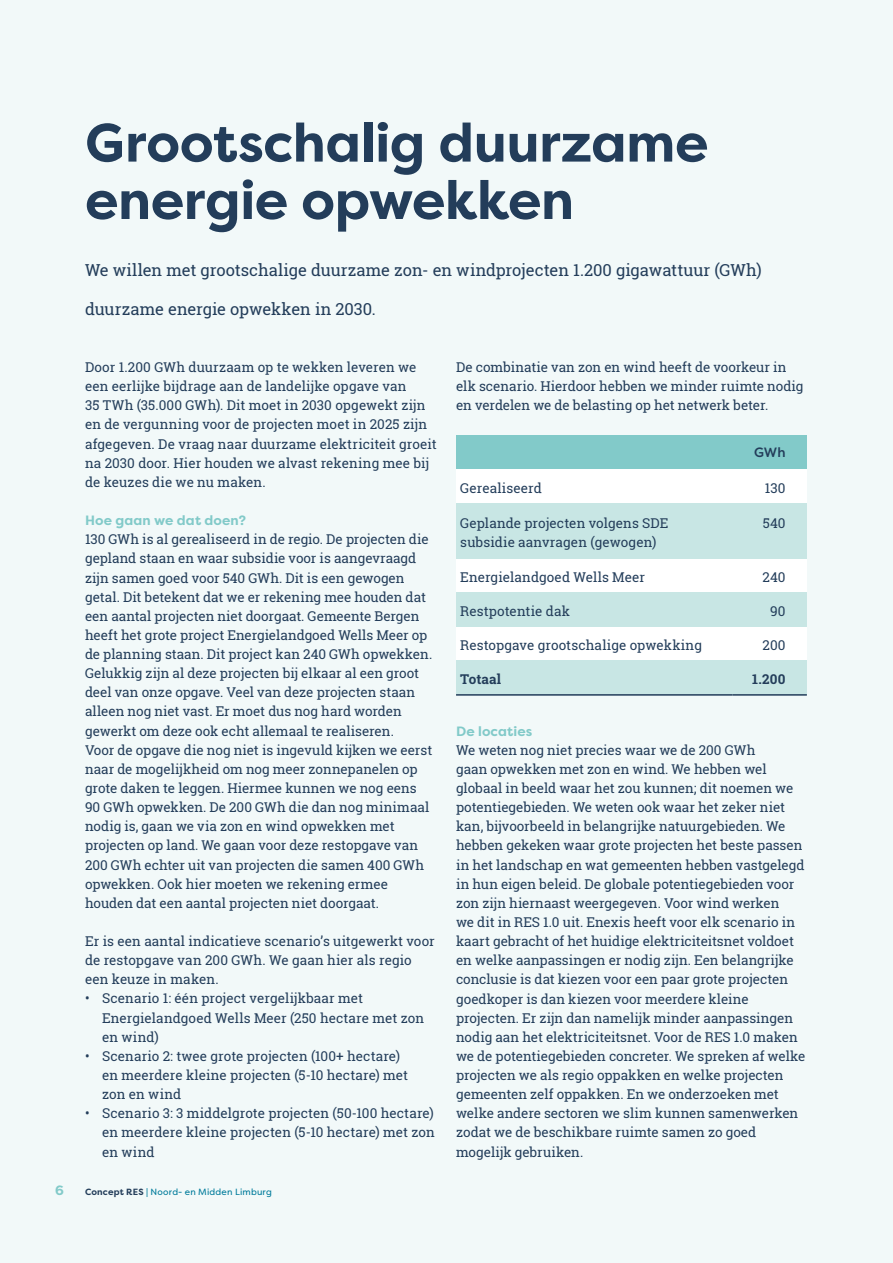
<style>
.page{position:relative;width:893px;height:1263px;background:#f2f9f9}
.page>*{position:absolute;margin:0;border:0;box-sizing:border-box;transform-origin:0 0}
.t1{font:700 54px/57.4px "Filson Pro";letter-spacing:-.01em;color:#233d5a}
.t2{font:16.5px "Roboto Slab";letter-spacing:-.005em;color:#233d5a}
.t3{font:13.5px/19.2px "Roboto Slab";color:#233d5a}
.t4{font:700 13.5px "Filson Pro";letter-spacing:.01em;color:#82cac9}
.t5{font:700 13.5px "Roboto Slab";letter-spacing:.01em;color:#233d5a}
.t6{font:500 13.5px "Filson Pro";color:#233d5a}
.t7{font:9px "Filson Pro";letter-spacing:.025em;color:#007b9b}
.s1{font-weight:700;color:#233d5a}
</style>
<div class="page">
<div style="left:456px;top:435px;width:276px;height:34px;background:#82cac9"></div>
<div style="left:732px;top:435px;width:75px;height:34px;background:#82cac9"></div>
<div style="left:456px;top:469px;width:276px;height:34px;background:#fff"></div>
<div style="left:732px;top:469px;width:75px;height:34px;background:#fff"></div>
<div style="left:456px;top:559px;width:276px;height:34px;background:#fff"></div>
<div style="left:732px;top:559px;width:75px;height:34px;background:#fff"></div>
<div style="left:456px;top:627px;width:276px;height:34px;background:#fff"></div>
<div style="left:732px;top:627px;width:75px;height:34px;background:#fff"></div>
<div style="left:456px;top:503px;width:276px;height:56px;background:#c8e6e4"></div>
<div style="left:732px;top:503px;width:75px;height:56px;background:#c8e6e4"></div>
<div style="left:456px;top:593px;width:276px;height:34px;background:#c8e6e4"></div>
<div style="left:732px;top:593px;width:75px;height:34px;background:#c8e6e4"></div>
<div style="left:456px;top:661px;width:276px;height:34px;background:#c8e6e4"></div>
<div style="left:732px;top:661px;width:75px;height:34px;background:#c8e6e4"></div>
<hr style="left:456px;top:694px;width:276px;height:2px;background:#233d5a">
<hr style="left:732px;top:694px;width:75px;height:2px;background:#233d5a">
<p class="t4" style="left:55px;top:1182px;width:10px">6</p>
<h1 class="t1" style="left:85px;top:115px;width:625px">Grootschalig duurzame energie opwekken</h1>
<p class="t2" style="left:85px;top:259px;width:678px">We willen met grootschalige duurzame zon- en windprojecten 1.200 gigawattuur (GWh)</p>
<p class="t2" style="left:85px;top:297px;width:292px">duurzame energie opwekken in 2030.</p>
<p class="t3" style="left:85px;top:357px;width:353px">Door 1.200 GWh duurzaam op te wekken leveren we een eerlijke bijdrage aan de landelijke opgave van<br>35 TWh (35.000 GWh). Dit moet in 2030 opgewekt zijn en de vergunning voor de projecten moet in 2025 zijn afgegeven. De vraag naar duurzame elektriciteit groeit na 2030 door. Hier houden we alvast rekening mee bij de keuzes die we nu maken.</p>
<p class="t4" style="left:85px;top:512px;width:162px">Hoe gaan we dat doen?</p>
<p class="t3" style="left:85px;top:530px;width:349px">130 GWh is al gerealiseerd in de regio. De projecten die gepland staan en waar subsidie voor is aangevraagd zijn samen goed voor 540 GWh. Dit is een gewogen getal. Dit betekent dat we er rekening mee houden dat een aantal projecten niet doorgaat. Gemeente Bergen heeft het grote project Energielandgoed Wells Meer op de planning staan. Dit project kan 240 GWh opwekken.<br>Gelukkig zijn al deze projecten bij elkaar al een groot deel van onze opgave. Veel van deze projecten staan alleen nog niet vast. Er moet dus nog hard worden gewerkt om deze ook echt allemaal te realiseren.<br>Voor de opgave die nog niet is ingevuld kijken we eerst naar de mogelijkheid om nog meer zonnepanelen op grote daken te leggen. Hiermee kunnen we nog eens 90 GWh opwekken. De 200 GWh die dan nog minimaal nodig is, gaan we via zon en wind opwekken met projecten op land. We gaan voor deze restopgave van 200 GWh echter uit van projecten die samen 400 GWh opwekken. Ook hier moeten we rekening ermee houden dat een aantal projecten niet doorgaat.</p>
<p class="t3" style="left:85px;top:931px;width:351px">Er is een aantal indicatieve scenario’s uitgewerkt voor de restopgave van 200 GWh. We gaan hier als regio een keuze in maken.</p>
<p class="t3" style="left:102px;top:989px;width:324px;text-indent:-17px">• Scenario 1: één project vergelijkbaar met<br>Energielandgoed Wells Meer (250 hectare met zon en wind)</p>
<p class="t3" style="left:102px;top:1046px;width:307px;text-indent:-17px">• Scenario 2: twee grote projecten (100+ hectare) en meerdere kleine projecten (5-10 hectare) met zon en wind</p>
<p class="t3" style="left:102px;top:1103px;width:334px;text-align:justify;text-indent:-17px">• Scenario 3: 3 middelgrote projecten (50-100 hectare) en meerdere kleine projecten (5-10 hectare) met zon en wind</p>
<p class="t7" style="left:85px;top:1186px;width:188px"><span class="s1">Concept RES</span> | Noord- en Midden Limburg</p>
<p class="t3" style="left:456px;top:357px;width:349px">De combinatie van zon en wind heeft de voorkeur in elk scenario. Hierdoor hebben we minder ruimte nodig en verdelen we de belasting op het netwerk beter.</p>
<p class="t6" style="left:754px;top:442px;width:33px">GWh</p>
<p class="t3" style="left:460px;top:478px;width:83px">Gerealiseerd</p>
<p class="t3" style="left:765px;top:478px;width:22px">130</p>
<p class="t3" style="left:460px;top:513px;width:210px">Geplande projecten volgens SDE subsidie aanvragen (gewogen)</p>
<p class="t3" style="left:763px;top:513px;width:24px">540</p>
<p class="t3" style="left:460px;top:567px;width:186px">Energielandgoed Wells Meer</p>
<p class="t3" style="left:762px;top:567px;width:25px">240</p>
<p class="t3" style="left:460px;top:601px;width:111px">Restpotentie dak</p>
<p class="t3" style="left:770px;top:601px;width:17px">90</p>
<p class="t3" style="left:460px;top:635px;width:243px">Restopgave grootschalige opwekking</p>
<p class="t3" style="left:763px;top:635px;width:25px">200</p>
<p class="t5" style="left:460px;top:670px;width:42px">Totaal</p>
<p class="t5" style="left:752px;top:670px;width:35px">1.200</p>
<p class="t4" style="left:456px;top:722px;width:78px">De locaties</p>
<p class="t3" style="left:456px;top:740px;width:351px">We weten nog niet precies waar we de 200 GWh<br>gaan opwekken met zon en wind. We hebben wel globaal in beeld waar het zou kunnen; dit noemen we potentiegebieden. We weten ook waar het zeker niet kan, bijvoorbeeld in belangrijke natuurgebieden. We hebben gekeken waar grote projecten het beste passen in het landschap en wat gemeenten hebben vastgelegd in hun eigen beleid. De globale potentiegebieden voor zon zijn hiernaast weergegeven. Voor wind werken<br>we dit in RES 1.0 uit. Enexis heeft voor elk scenario in kaart gebracht of het huidige elektriciteitsnet voldoet en welke aanpassingen er nodig zijn. Een belangrijke conclusie is dat kiezen voor een paar grote projecten goedkoper is dan kiezen voor meerdere kleine projecten. Er zijn dan namelijk minder aanpassingen nodig aan het elektriciteitsnet. Voor de RES 1.0 maken we de potentiegebieden concreter. We spreken af welke projecten we als regio oppakken en welke projecten gemeenten zelf oppakken. En we onderzoeken met welke andere sectoren we slim kunnen samenwerken zodat we de beschikbare ruimte samen zo goed mogelijk gebruiken.</p>
</div>
